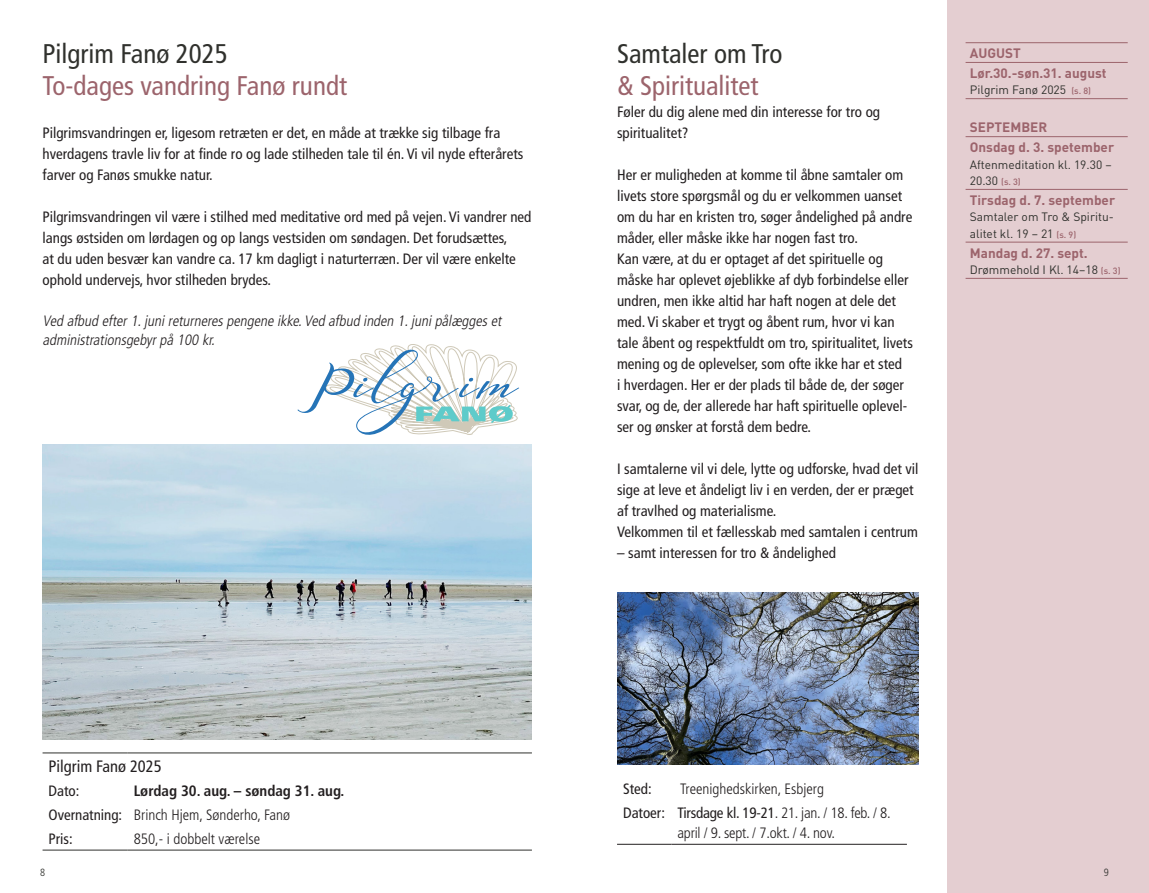
<style>
.page{position:relative;width:1149px;height:893px;background:#fff}
.page>*{position:absolute;margin:0;border:0;box-sizing:border-box;transform-origin:0 0}
.t1{font:condensed 27px "Frutiger";color:#9c646c}
.t2{font:condensed 27px "Frutiger";color:#30312d}
.t3{font:condensed 16.5px "Frutiger";color:#231f20}
.t4{font:condensed 15px/21px "Frutiger";color:#231f20}
.t5{font:300 condensed 15px/24px "Frutiger";color:#231f20}
.t6{font:italic 300 condensed 15px/19.5px "Frutiger";color:#231f20}
.t7{font:700 condensed 15px/24px "Frutiger";color:#231f20}
.t8{font:700 13.5px/19.6px "DIN";color:#9c646c}
.t9{font:12px/16.5px "DIN";color:#30312d}
.t10{font:300 condensed 10.5px "Frutiger";color:#30312d}
.s1{font-weight:400}
.s2{font-weight:300}
.s3{font-weight:500;font-size:9px;color:#9c646c}
</style>
<div class="page">
<hr style="left:43px;top:752px;width:85px;height:1px;background:#30312d">
<hr style="left:128px;top:752px;width:403px;height:1px;background:#30312d">
<hr style="left:43px;top:850px;width:85px;height:1px;background:#30312d">
<hr style="left:128px;top:850px;width:403px;height:1px;background:#30312d">
<img style="left:43px;top:445px;width:488px;height:295px">
<svg style="left:297px;top:344px;width:222px;height:91px"></svg>
<img style="left:617px;top:592px;width:301px;height:173px">
<hr style="left:617px;top:844px;width:54px;height:1px;background:#231f20">
<hr style="left:671px;top:844px;width:235px;height:1px;background:#231f20">
<div style="left:946px;top:0;width:202px;height:893px;background:#e4ced1"></div>
<hr style="left:965px;top:42px;width:162px;height:1px;background:#9c646c">
<hr style="left:965px;top:62px;width:162px;height:1px;background:#9c646c">
<hr style="left:965px;top:98px;width:162px;height:1px;background:#9c646c">
<hr style="left:965px;top:136px;width:162px;height:1px;background:#9c646c">
<hr style="left:965px;top:189px;width:162px;height:1px;background:#9c646c">
<hr style="left:965px;top:242px;width:162px;height:1px;background:#9c646c">
<hr style="left:965px;top:278px;width:162px;height:1px;background:#9c646c">
<h1 class="t2" style="left:43px;top:38px;width:187px">Pilgrim Fanø 2025</h1>
<h1 class="t1" style="left:43px;top:70px;width:306px">To-dages vandring Fanø rundt</h1>
<p class="t4" style="left:43px;top:122px;width:482px">Pilgrimsvandringen er, ligesom retræten er det, en måde at trække sig tilbage fra hverdagens travle liv for at finde ro og lade stilheden tale til én. Vi vil nyde efterårets farver og Fanøs smukke natur.</p>
<p class="t4" style="left:43px;top:206px;width:490px">Pilgrimsvandringen vil være i stilhed med meditative ord med på vejen. Vi vandrer ned langs østsiden om lørdagen og op langs vestsiden om søndagen. Det forudsættes,<br>at du uden besvær kan vandre ca. 17 km dagligt i naturterræn. Der vil være enkelte ophold undervejs, hvor stilheden brydes.</p>
<p class="t6" style="left:43px;top:311px;width:463px">Ved afbud efter1.junireturnerespengene ikke.Ved afbud inden 1.junipålæggeset administrationsgebyrpå 100 kr.</p>
<p class="t3" style="left:49px;top:756px;width:115px">Pilgrim Fanø 2025</p>
<p class="t4" style="left:49px;top:780px;width:32px">Dato:</p>
<p class="t7" style="left:49px;top:778px;width:297px;text-indent:85px">Lørdag 30. aug. – søndag 31. aug.<br><span class="s1">Overnatning:</span> <span class="s2">Brinch Hjem, Sønderho, Fanø<br></span><span class="s1">Pris:</span></p>
<p class="t5" style="left:134px;top:827px;width:128px">850,- i dobbelt værelse</p>
<p class="t10" style="left:40px;top:866px;width:7px">8</p>
<h1 class="t2" style="left:617px;top:38px;width:167px">Samtaler om Tro</h1>
<h1 class="t1" style="left:617px;top:70px;width:143px">&amp; Spiritualitet</h1>
<p class="t4" style="left:617px;top:101px;width:264px">Føler du dig alene med din interesse for tro og spiritualitet?</p>
<p class="t4" style="left:617px;top:164px;width:297px">Her er muligheden at komme til åbne samtaler om livets store spørgsmål og du er velkommen uanset om du har en kristen tro, søger åndelighed på andre måder, eller måske ikke har nogen fast tro.<br>Kan være, at du er optaget af det spirituelle og måske har oplevet øjeblikke af dyb forbindelse eller undren, men ikke altid har haft nogen at dele det med. Vi skaber et trygt og åbent rum, hvor vi kan tale åbent og respektfuldt om tro, spiritualitet, livets mening og de oplevelser, som ofte ikke har et sted<br>i hverdagen. Her er der plads til både de, der søger svar, og de, der allerede har haft spirituelle oplevel&shy;ser og ønsker at forstå dem bedre.</p>
<p class="t4" style="left:617px;top:458px;width:303px">I samtalerne vil vi dele, lytte og udforske, hvad det vil sige at leve et åndeligt liv i en verden, der er præget af travlhed og materialisme.<br>Velkommen til et fællesskab med samtalen i centrum</p>
<p class="t4" style="left:617px;top:542px;width:220px">– samt interessen for tro &amp; åndelighed</p>
<p class="t8" style="left:969px;top:43px;width:138px">AUGUST<br>Lør.30.-søn.31. august</p>
<p class="t9" style="left:969px;top:82px;width:123px">Pilgrim Fanø 2025 <span class="s3">(s. 8)</span></p>
<p class="t8" style="left:969px;top:117px;width:146px">SEPTEMBER<br>Onsdag d. 3. spetember</p>
<p class="t9" style="left:969px;top:156px;width:143px">Aftenmeditation kl. 19.30 –<br>20.30 <span class="s3">(s. 3)</span></p>
<p class="t8" style="left:969px;top:190px;width:147px">Tirsdag d. 7. september</p>
<p class="t9" style="left:969px;top:209px;width:146px">Samtaler om Tro &amp; Spiritu&shy;alitet kl. 19 – 21 <span class="s3">(s. 9)</span></p>
<p class="t8" style="left:969px;top:242px;width:119px">Mandag d. 27. sept.</p>
<p class="t9" style="left:969px;top:261px;width:152px">Drømmehold I Kl. 14–18 <span class="s3">(s. 3)</span></p>
<p class="t4" style="left:623px;top:779px;width:30px">Sted:</p>
<p class="t5" style="left:623px;top:777px;width:269px;text-indent:57px">Treenighedskirken, Esbjerg<br><span class="s1">Datoer: Tirsdage kl. 19-21</span>. 21. jan. / 18. feb. / 8.</p>
<p class="t5" style="left:677px;top:821px;width:159px">april / 9. sept. / 7.okt. / 4. nov.</p>
<p class="t10" style="left:1103px;top:866px;width:7px">9</p>
</div>
